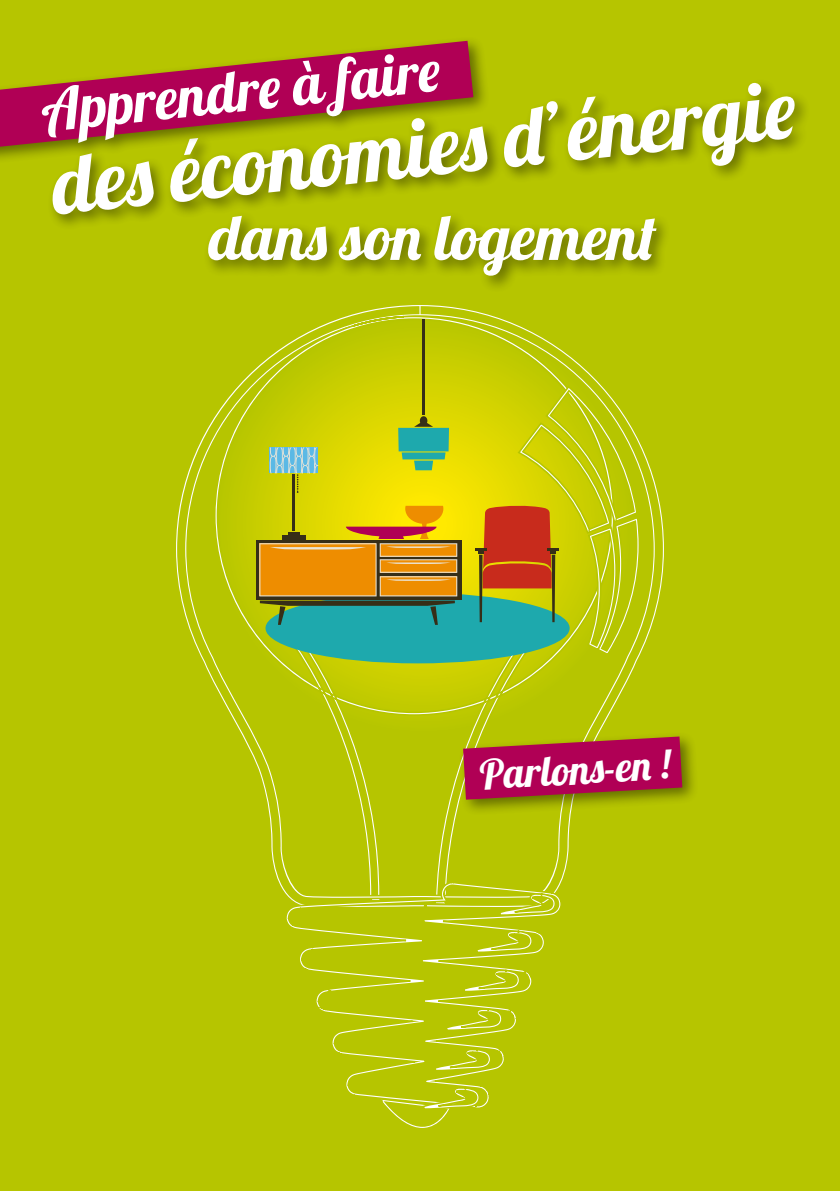
<style>
.page{position:relative;width:840px;height:1191px;background:#fff}
.page>*{position:absolute;margin:0;border:0;box-sizing:border-box;transform-origin:0 0}
.t1{font:82px "Lobster";color:#fff}
.t2{font:63px "Lobster";color:#fff}
.t3{font:58px "Lobster";color:#fff}
.t4{font:41.4px "Lobster";color:#fff}
</style>
<div class="page">
<div style="left:0;top:0;width:839px;height:1191px;background:#b6c500"></div>
<svg style="left:176px;top:305px;width:313px;height:465px"></svg>
<svg style="left:286px;top:919px;width:258px;height:188px"></svg>
<svg style="left:213px;top:315px;width:387px;height:401px"></svg>
<svg style="left:350px;top:315px;width:55px;height:13px"></svg>
<svg style="left:463px;top:929px;width:70px;height:27px"></svg>
<svg style="left:449px;top:968px;width:72px;height:25px"></svg>
<svg style="left:432px;top:1007px;width:71px;height:26px"></svg>
<svg style="left:422px;top:1047px;width:70px;height:28px"></svg>
<svg style="left:375px;top:1086px;width:106px;height:42px"></svg>
<hr style="left:422px;top:319px;width:2px;height:96px;background:#362e17">
<div style="left:458px;top:731px;width:241px;height:85px;background:#000;opacity:.45"></div>
<svg style="left:259px;top:384px;width:423px;height:535px"></svg>
<div style="left:203px;top:211px;width:469px;height:82px;background:#000;opacity:.45"></div>
<div style="left:46px;top:78px;width:763px;height:152px;background:#000;opacity:.45"></div>
<div style="left:0;top:36px;width:490px;height:131px;background:#000;opacity:.45"></div>
<svg style="left:0;top:41px;width:473px;height:106px;fill:#b00055"></svg>
<p class="t3" style="left:37px;top:74px;width:403px;rotate:-6deg">Apprendre à faire</p>
<p class="t1" style="left:47px;top:133px;width:749px;rotate:-6deg">des économies d’énergie</p>
<p class="t2" style="left:209px;top:197px;width:448px">dans son logement</p>
<p class="t4" style="left:478px;top:748px;width:192px;rotate:-3deg">Parlons-en !</p>
</div>
